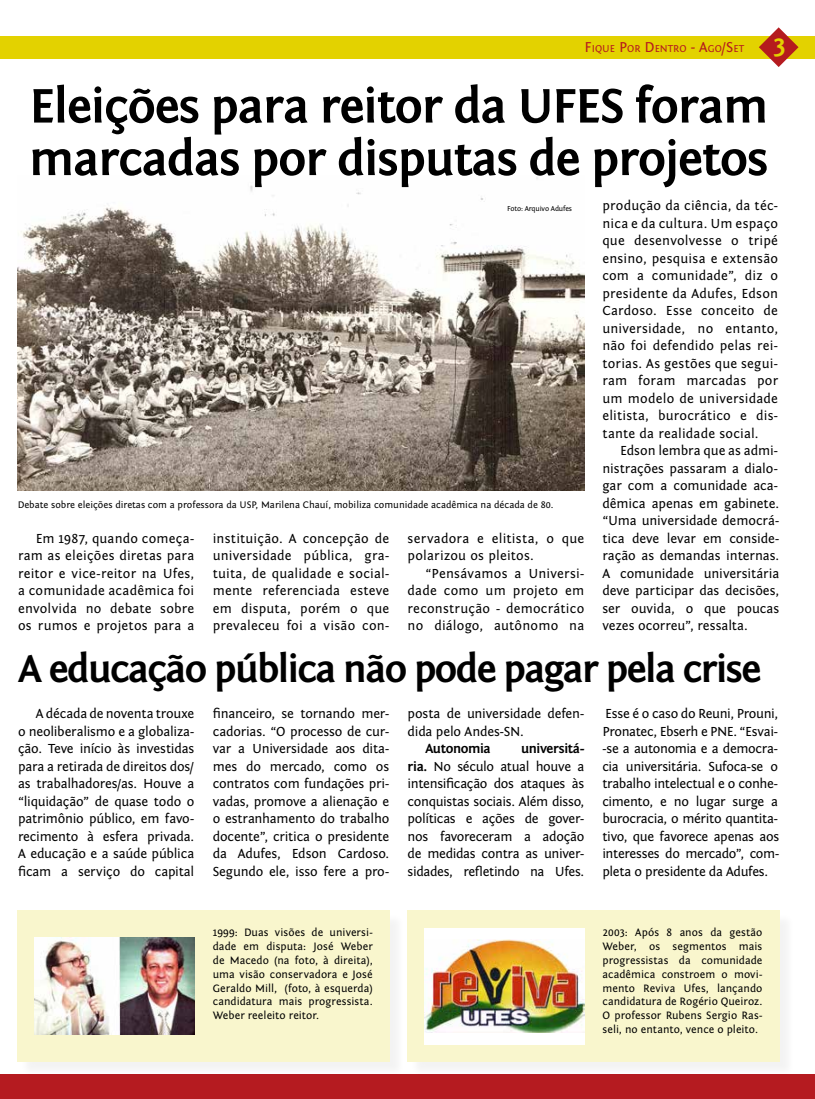
<style>
.page{position:relative;width:815px;height:1099px;background:#fff}
.page>*{position:absolute;margin:0;border:0;box-sizing:border-box;transform-origin:0 0}
.t1{font:700 50px/52.5px "Fontin Sans";letter-spacing:-.02em;color:#000}
.t2{font:700 40px "Fontin Sans";letter-spacing:-.04em;color:#000}
.t3{font:700 26.25px "Fontin Sans";color:#e3d200}
.t4{font:13.75px/17.5px "Fontin Sans";color:#000;text-align:justify}
.t5{font:13.75px/17.5px "Fontin Sans";letter-spacing:-.02em;color:#000}
.t6{font:700 13.75px "Fontin Sans";letter-spacing:-.03em;color:#000}
.t7{font:11.25px/13.8px "Fontin Sans";letter-spacing:.005em;color:#000;text-align:justify}
.t8{font:10.5px "Fontin Sans Small Caps";color:#b5191e}
.t9{font:10px "Fontin Sans";color:#000}
.t10{font:7.5px "Fontin Sans";letter-spacing:-.02em;color:#000}
.s1{font-size:15px}
.s2{font-weight:700}
</style>
<div class="page">
<div style="left:0;top:36px;width:815px;height:22px;background:#e3d200"></div>
<svg style="left:759px;top:27px;width:39px;height:40px"></svg>
<div style="left:0;top:1074px;width:815px;height:24px;background:#b5191e"></div>
<img style="left:18px;top:177px;width:567px;height:313px">
<div style="left:20px;top:912px;width:385px;height:165px;background:#000;opacity:.25"></div>
<div style="left:18px;top:910px;width:372px;height:151px;background:#f9f6cd"></div>
<div style="left:409px;top:912px;width:386px;height:165px;background:#000;opacity:.25"></div>
<div style="left:407px;top:910px;width:372px;height:151px;background:#f9f6cd"></div>
<img style="left:35px;top:937px;width:160px;height:97px">
<div style="left:424px;top:927px;width:161px;height:117px;background:#fff"></div>
<img style="left:424px;top:939px;width:161px;height:93px">
<p class="t8" style="left:585px;top:43px;width:161px"><span class="s1">F</span>IQUE <span class="s1">P</span>OR <span class="s1">D</span>ENTRO <span class="s1">- A</span>GO<span class="s1">/S</span>ET</p>
<h3 class="t3" style="left:773px;top:31px;width:15px">3</h3>
<h1 class="t1" style="left:29px;top:81px;width:741px">Eleições para reitor da UFES foram marcadas por disputas de projetos</h1>
<p class="t10" style="left:507px;top:204px;width:67px">Foto: Arquivo Adufes</p>
<p class="t9" style="left:18px;top:499px;width:537px">Debate sobre eleições diretas com a professora da USP, Marilena Chauí, mobiliza comunidade acadêmica na década de 80.</p>
<p class="t4" style="left:18px;top:529px;width:178px;text-indent:18px">Em 1987, quando começa&shy;ram as eleições diretas para reitor e vice-reitor na Ufes, a comunidade acadêmica foi envolvida no debate sobre os rumos e projetos para a</p>
<p class="t4" style="left:213px;top:529px;width:178px">instituição. A concepção de universidade pública, gra&shy;tuita, de qualidade e social&shy;mente referenciada esteve em disputa, porém o que prevaleceu foi a visão con-</p>
<p class="t4" style="left:408px;top:529px;width:178px">servadora e elitista, o que polarizou os pleitos.</p>
<p class="t4" style="left:408px;top:564px;width:178px;text-indent:18px">“Pensávamos a Universi&shy;dade como um projeto em reconstrução - democrático no diálogo, autônomo na</p>
<p class="t4" style="left:602px;top:197px;width:177px">produção da ciência, da téc&shy;nica e da cultura. Um espaço que desenvolvesse o tripé ensino, pesquisa e extensão com a comunidade”, diz o presidente da Adufes, Edson Cardoso. Esse conceito de universidade, no entanto, não foi defendido pelas rei&shy;torias. As gestões que segui&shy;ram foram marcadas por um modelo de universidade elitista, burocrático e dis&shy;tante da realidade social.</p>
<p class="t4" style="left:602px;top:442px;width:178px;text-indent:18px">Edson lembra que as admi&shy;nistrações passaram a dialo&shy;gar com a comunidade aca&shy;dêmica apenas em gabinete. “Uma universidade democrá&shy;tica deve levar em conside&shy;ração as demandas internas.<br>A comunidade universitária deve participar das decisões, ser ouvida, o que poucas vezes ocorreu”, ressalta.</p>
<h2 class="t2" style="left:18px;top:647px;width:744px">A educação pública não pode pagar pela crise</h2>
<p class="t4" style="left:18px;top:705px;width:178px;text-indent:18px">A década de noventa trouxe o neoliberalismo e a globaliza&shy;ção. Teve início às investidas para a retirada de direitos dos/ as trabalhadores/as. Houve a “liquidação” de quase todo o patrimônio público, em favo&shy;recimento à esfera privada.<br>A educação e a saúde pública ficam a serviço do capital</p>
<p class="t4" style="left:213px;top:705px;width:178px">financeiro, se tornando mer&shy;cadorias. “O processo de cur&shy;var a Universidade aos dita&shy;mes do mercado, como os contratos com fundações pri&shy;vadas, promove a alienação e o estranhamento do trabalho docente”, critica o presidente da Adufes, Edson Cardoso.<br>Segundo ele, isso fere a pro-</p>
<p class="t5" style="left:408px;top:705px;width:178px">posta de universidade defen&shy;dida pelo Andes-SN.</p>
<p class="t4" style="left:408px;top:740px;width:178px;text-indent:113px"><span class="s2">universitá&shy;ria.</span> No século atual houve a intensificação dos ataques às conquistas sociais. Além disso, políticas e ações de gover&shy;nos favoreceram a adoção de medidas contra as univer&shy;sidades, refletindo na Ufes.</p>
<p class="t6" style="left:425px;top:741px;width:67px">Autonomia</p>
<p class="t4" style="left:602px;top:705px;width:178px">Esse é o caso do Reuni, Prouni, Pronatec, Ebserh e PNE. “Esvai--se a autonomia e a democra&shy;cia universitária. Sufoca-se o trabalho intelectual e o conhe&shy;cimento, e no lugar surge a burocracia, o mérito quantita&shy;tivo, que favorece apenas aos interesses do mercado”, com&shy;pleta o presidente da Adufes.</p>
<p class="t7" style="left:213px;top:926px;width:161px">1999: Duas visões de universi&shy;dade em disputa: José Weber de Macedo (na foto, à direita), uma visão conservadora e José Geraldo Mill, (foto, à esquerda) candidatura mais progressista.<br>Weber reeleito reitor.</p>
<p class="t7" style="left:603px;top:926px;width:161px">2003: Após 8 anos da gestão Weber, os segmentos mais progressistas da comunidade acadêmica constroem o movi&shy;mento Reviva Ufes, lançando candidatura de Rogério Queiroz.<br>O professor Rubens Sergio Ras&shy;seli, no entanto, vence o pleito.</p>
</div>
